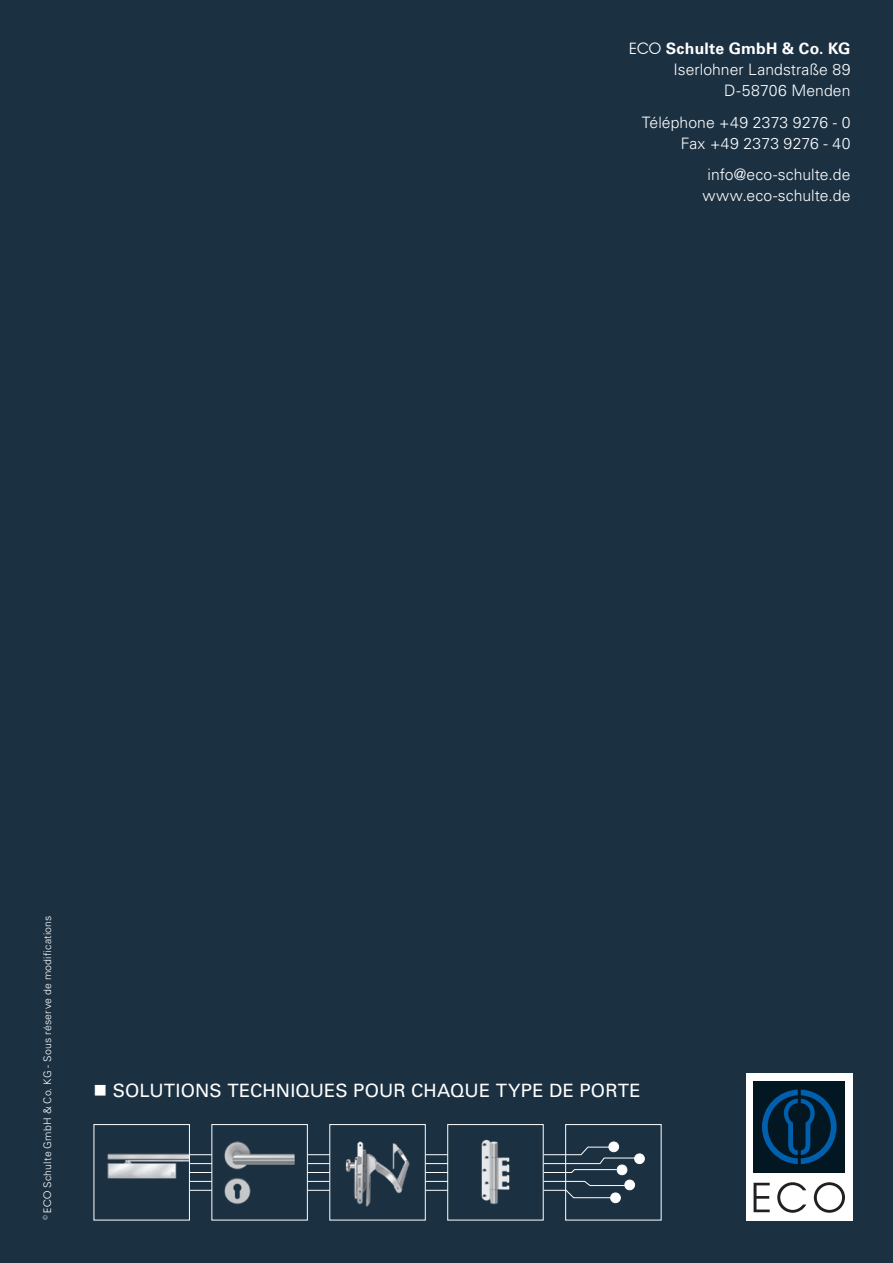
<style>
.page{position:relative;width:893px;height:1263px;background:#1b3041}
.page>*{position:absolute;margin:0;border:0;box-sizing:border-box;transform-origin:0 0}
.t1{font:18.3px "Univers LT Pro 55 Roman";letter-spacing:.01em;color:#fff}
.t2{font:300 15.75px/21px "Univers LT Pro 45";letter-spacing:.005em;color:#fff;text-align:right}
.t3{font:700 15.75px "Univers LT Pro 65";letter-spacing:.015em;color:#fff}
.t4{font:300 10.5px "Univers LT Pro 45";letter-spacing:.02em;color:#fff}
.s1{font-family:"Avant Garde IT Cby BT";font-weight:400}
</style>
<div class="page">
<svg style="left:190px;top:1154px;width:21px;height:1px"></svg>
<svg style="left:190px;top:1163px;width:21px;height:1px"></svg>
<svg style="left:190px;top:1172px;width:21px;height:1px"></svg>
<svg style="left:190px;top:1181px;width:21px;height:1px"></svg>
<svg style="left:190px;top:1190px;width:21px;height:1px"></svg>
<svg style="left:308px;top:1154px;width:21px;height:1px"></svg>
<svg style="left:308px;top:1163px;width:21px;height:1px"></svg>
<svg style="left:308px;top:1172px;width:21px;height:1px"></svg>
<svg style="left:308px;top:1181px;width:21px;height:1px"></svg>
<svg style="left:308px;top:1190px;width:21px;height:1px"></svg>
<svg style="left:426px;top:1154px;width:21px;height:1px"></svg>
<svg style="left:426px;top:1163px;width:21px;height:1px"></svg>
<svg style="left:426px;top:1172px;width:21px;height:1px"></svg>
<svg style="left:426px;top:1181px;width:21px;height:1px"></svg>
<svg style="left:426px;top:1190px;width:21px;height:1px"></svg>
<svg style="left:544px;top:1180px;width:81px;height:18px"></svg>
<div style="left:609px;top:1142px;width:10px;height:10px;background:#fff;border-radius:50%"></div>
<div style="left:608px;top:1141px;width:11px;height:11px;border:1px solid #fff;border-radius:50%"></div>
<div style="left:635px;top:1154px;width:9px;height:9px;background:#fff;border-radius:50%"></div>
<div style="left:634px;top:1153px;width:11px;height:11px;border:1px solid #fff;border-radius:50%"></div>
<div style="left:617px;top:1165px;width:10px;height:10px;background:#dbdee1;border-radius:50%"></div>
<div style="left:617px;top:1164px;width:10px;height:11px;border:1px solid #fff;border-radius:50%"></div>
<div style="left:611px;top:1193px;width:9px;height:10px;background:#fff;border-radius:50%"></div>
<div style="left:610px;top:1192px;width:11px;height:11px;border:1px solid #fff;border-radius:50%"></div>
<svg style="left:544px;top:1146px;width:92px;height:27px"></svg>
<div style="left:625px;top:1180px;width:9px;height:10px;background:#fff;border-radius:50%"></div>
<div style="left:624px;top:1180px;width:11px;height:10px;border:1px solid #fff;border-radius:50%"></div>
<img style="left:481px;top:1139px;width:29px;height:66px">
<div style="left:447px;top:1124px;width:97px;height:96px;border:1px solid #fff"></div>
<img style="left:345px;top:1141px;width:65px;height:66px">
<div style="left:329px;top:1124px;width:97px;height:96px;border:1px solid #fff"></div>
<img style="left:107px;top:1153px;width:81px;height:26px">
<div style="left:94px;top:1124px;width:96px;height:96px;border:1px solid #fff"></div>
<img style="left:224px;top:1141px;width:71px;height:64px">
<div style="left:211px;top:1124px;width:97px;height:96px;border:1px solid #fff"></div>
<div style="left:565px;top:1124px;width:96px;height:96px;border:1px solid #fff"></div>
<div style="left:746px;top:1073px;width:106px;height:147px;background:#fff"></div>
<div style="left:754px;top:1081px;width:91px;height:91px;background:#031722"></div>
<svg style="left:762px;top:1089px;width:74px;height:75px"></svg>
<svg style="left:754px;top:1183px;width:16px;height:29px"></svg>
<svg style="left:777px;top:1182px;width:29px;height:31px"></svg>
<svg style="left:814px;top:1182px;width:31px;height:31px"></svg>
<p class="t3" style="left:629px;top:40px;width:223px"><span class="s1">ECO</span> Schulte GmbH &amp; Co. KG</p>
<p class="t2" style="left:673px;top:59px;width:179px">Iserlohner Landstraße 89<br>D-58706 Menden</p>
<p class="t2" style="left:642px;top:112px;width:210px">Téléphone +49 2373 9276 - 0<br>Fax +49 2373 9276 - 40</p>
<p class="t2" style="left:702px;top:164px;width:150px;text-align:center">info@eco-schulte.de www.eco-schulte.de</p>
<p class="t4" style="left:41px;top:1220px;width:307px;rotate:-90deg"><sup>©</sup> <span class="s1">ECO</span> Schulte GmbH &amp; Co. KG - Sous réserve de modifications</p>
<p class="t1" style="left:94px;top:1079px;width:549px">■ SOLUTIONS TECHNIQUES POUR CHAQUE TYPE DE PORTE</p>
</div>
